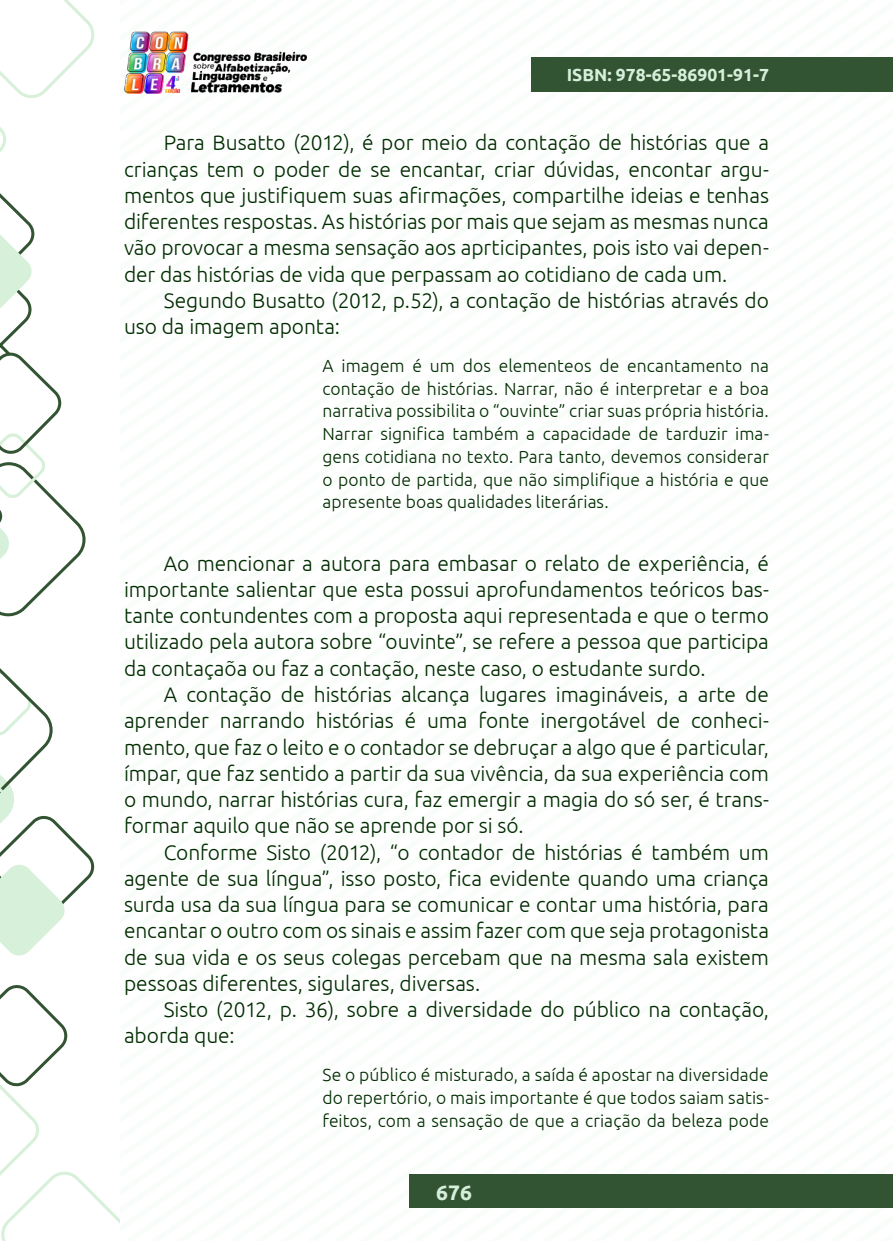
<style>
.page{position:relative;width:893px;height:1241px;background:#fff}
.page>*{position:absolute;margin:0;border:0;box-sizing:border-box;transform-origin:0 0}
._8_CORPO{font:300 21px/26.2px "Ubuntu";letter-spacing:-.005em;color:#002b00;text-align:justify}
.t1{font:700 21px "Ubuntu";color:#d6efda}
._12_CITACAO{font:300 17.5px/22.8px "Ubuntu";letter-spacing:.005em;color:#002b00;text-align:justify}
.t2{font:700 17.5px "Ubuntu";color:#d6efda}
</style>
<div class="page">
<img style="left:124px;top:31px;width:182px;height:62px">
<div style="left:532px;top:57px;width:361px;height:35px;background:#335433"></div>
<div style="left:410px;top:1174px;width:483px;height:33px;background:#335433"></div>
<svg style="left:0;top:985px;width:119px;height:255px"></svg>
<svg style="left:0;top:0;width:94px;height:616px"></svg>
<svg style="left:0;top:668px;width:94px;height:288px"></svg>
<p class="t2" style="left:567px;top:64px;width:204px">ISBN: 978-65-86901-91-7</p>
<p class="_8_CORPO" style="left:124px;top:129px;width:646px;text-indent:40px">Para Busatto (2012), é por meio da contação de histórias que a crianças tem o poder de se encantar, criar dúvidas, encontar argu&shy;mentos que justifiquem suas afirmações, compartilhe ideias e tenhas diferentes respostas. As histórias por mais que sejam as mesmas nunca vão provocar a mesma sensação aos aprticipantes, pois isto vai depen&shy;der das histórias de vida que perpassam ao cotidiano de cada um.</p>
<p class="_8_CORPO" style="left:124px;top:287px;width:646px;text-indent:40px">Segundo Busatto (2012, p.52), a contação de histórias através do uso da imagem aponta:</p>
<p class="_12_CITACAO" style="left:322px;top:354px;width:448px">A imagem é um dos elementeos de encantamento na contação de histórias. Narrar, não é interpretar e a boa narrativa possibilita o “ouvinte” criar suas própria história.<br>Narrar significa também a capacidade de tarduzir ima&shy;gens cotidiana no texto. Para tanto, devemos considerar o ponto de partida, que não simplifique a história e que apresente boas qualidades literárias.</p>
<p class="_8_CORPO" style="left:124px;top:549px;width:646px;text-indent:40px">Ao mencionar a autora para embasar o relato de experiência, é importante salientar que esta possui aprofundamentos teóricos bas&shy;tante contundentes com a proposta aqui representada e que o termo utilizado pela autora sobre “ouvinte”, se refere a pessoa que participa da contaçaõa ou faz a contação, neste caso, o estudante surdo.</p>
<p class="_8_CORPO" style="left:124px;top:680px;width:646px;text-indent:40px">A contação de histórias alcança lugares imagináveis, a arte de aprender narrando histórias é uma fonte inergotável de conheci&shy;mento, que faz o leito e o contador se debruçar a algo que é particular, ímpar, que faz sentido a partir da sua vivência, da sua experiência com o mundo, narrar histórias cura, faz emergir a magia do só ser, é trans&shy;formar aquilo que não se aprende por si só.</p>
<p class="_8_CORPO" style="left:124px;top:838px;width:646px;text-indent:40px">Conforme Sisto (2012), “o contador de histórias é também um agente de sua língua”, isso posto, fica evidente quando uma criança surda usa da sua língua para se comunicar e contar uma história, para encantar o outro com os sinais e assim fazer com que seja protagonista de sua vida e os seus colegas percebam que na mesma sala existem pessoas diferentes, sigulares, diversas.</p>
<p class="_8_CORPO" style="left:124px;top:995px;width:646px;text-indent:40px">Sisto (2012, p. 36), sobre a diversidade do público na contação, aborda que:</p>
<p class="_12_CITACAO" style="left:322px;top:1062px;width:448px">Se o público é misturado, a saída é apostar na diversidade do repertório, o mais importante é que todos saiam satis&shy;feitos, com a sensação de que a criação da beleza pode</p>
<p class="t1" style="left:436px;top:1178px;width:37px">676</p>
</div>
